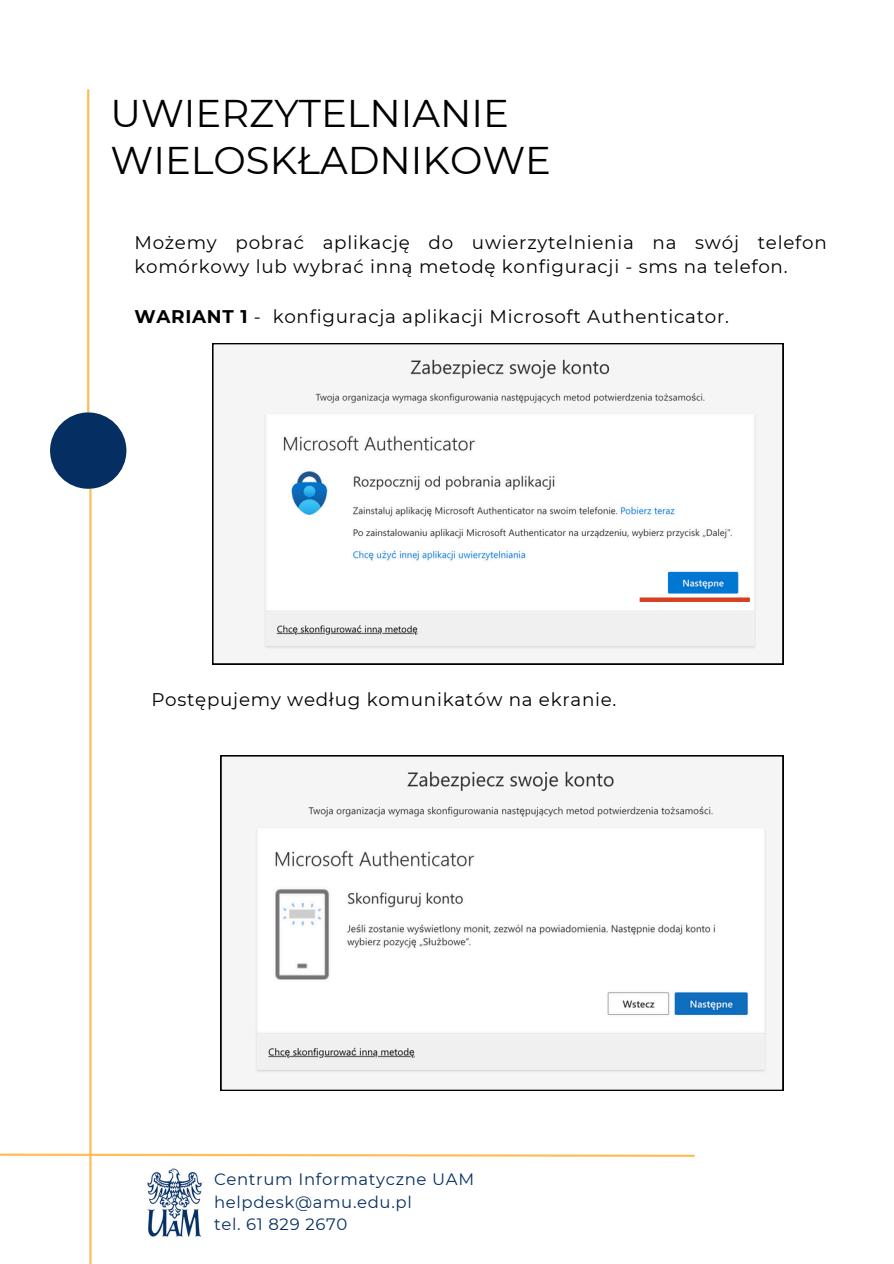
<style>
.page{position:relative;width:894px;height:1264px;background:#fff}
.page>*{position:absolute;margin:0;border:0;box-sizing:border-box;transform-origin:0 0}
.t1{font:38.55px/47.2px "Montserrat";color:#000}
.t2{font:18.3px/24.8px "Montserrat";letter-spacing:.04em;color:#000}
.t3{font:16.5px "Montserrat";letter-spacing:.04em;color:#052f63}
.s1{font-weight:700}
</style>
<div class="page">
<hr style="left:87px;top:89px;width:2px;height:323px;background:#ffbd59">
<hr style="left:89px;top:489px;width:3px;height:774px;background:#ffbd59">
<div style="left:50px;top:412px;width:76px;height:77px;background:#052f63;border-radius:50%"></div>
<img style="left:147px;top:1168px;width:55px;height:69px">
<svg style="left:0;top:1152px;width:695px;height:5px"></svg>
<svg style="left:212px;top:343px;width:571px;height:321px"></svg>
<div style="left:639px;top:597px;width:110px;height:5px;background:#d54120"></div>
<svg style="left:220px;top:755px;width:563px;height:335px"></svg>
<p class="t1" style="left:110px;top:89px;width:442px">UWIERZYTELNIANIE<br>WIELOSKŁADNIKOWE</p>
<p class="t2" style="left:134px;top:230px;width:693px">Możemy pobrać aplikację do uwierzytelnienia na swój telefon komórkowy lub wybrać inną metodę konfiguracji - sms na telefon.</p>
<h2 class="t2" style="left:134px;top:304px;width:596px"><span class="s1">WARIANT 1</span> - konfiguracja aplikacji Microsoft Authenticator.</h2>
<p class="t2" style="left:151px;top:687px;width:466px">Postępujemy według komunikatów na ekranie.</p>
<p class="t3" style="left:214px;top:1169px;width:261px">Centrum Informatyczne UAM</p>
<p class="t3" style="left:214px;top:1191px;width:199px">helpdesk@amu.edu.pl</p>
<p class="t3" style="left:214px;top:1214px;width:135px">tel. 61 829 2670</p>
</div>
